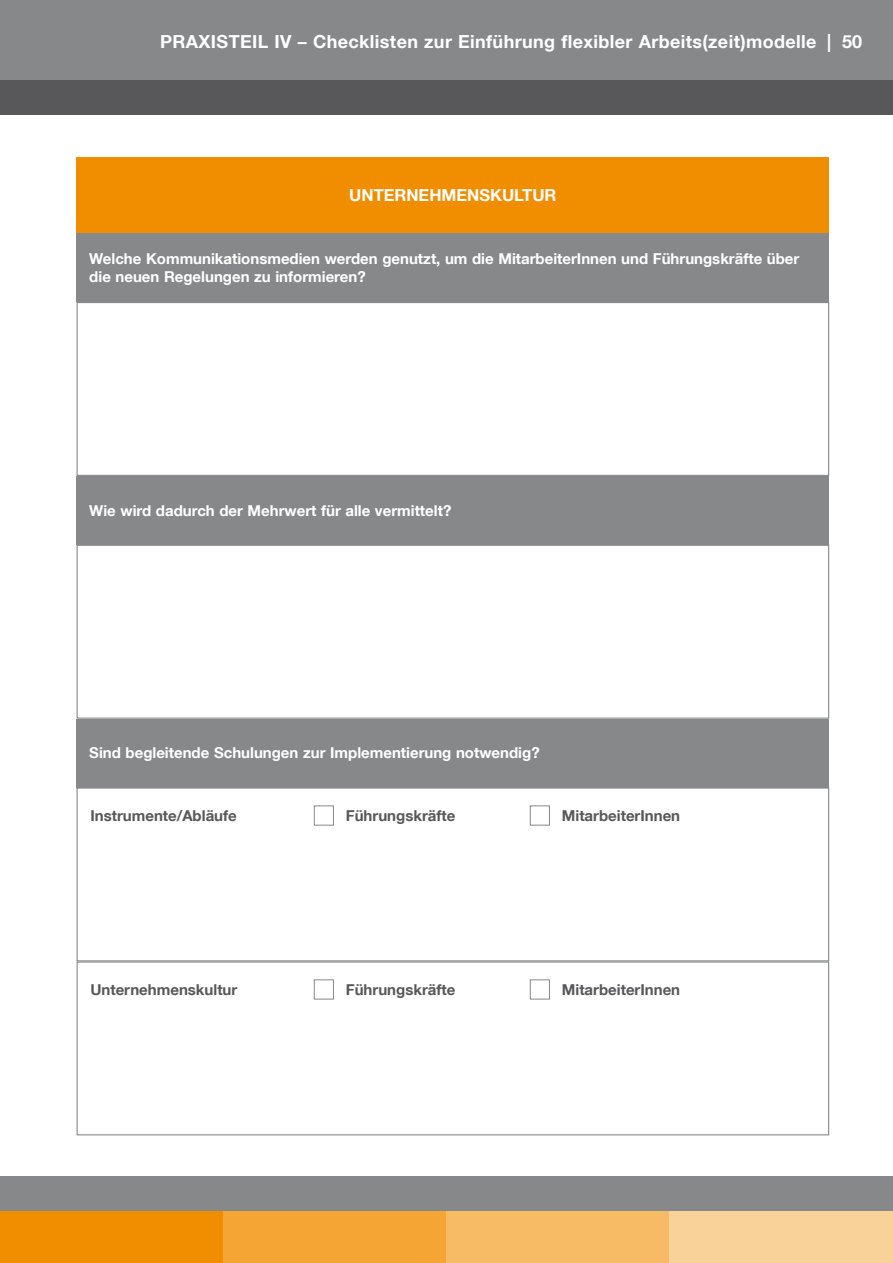
<style>
.page{position:relative;width:893px;height:1263px;background:#fff}
.page>*{position:absolute;margin:0;border:0;box-sizing:border-box;transform-origin:0 0}
.t1{font:700 18px "Helvetica Neue LT Com";letter-spacing:.02em;color:#fff}
.t2{font:700 16.5px "Helvetica Neue LT Com";color:#fff}
.t3{font:700 15px/18px "Helvetica Neue LT Com";color:#fff}
.t4{font:700 15px "Helvetica Neue LT Com";color:#58585a}
</style>
<div class="page">
<div style="left:77px;top:157px;width:752px;height:76px;background:#f18e00"></div>
<div style="left:77px;top:233px;width:752px;height:69px;background:#87888a"></div>
<div style="left:77px;top:476px;width:752px;height:69px;background:#87888a"></div>
<div style="left:77px;top:719px;width:752px;height:68px;background:#87888a"></div>
<div style="left:314px;top:805px;width:20px;height:20px;border:1px solid #87888a"></div>
<div style="left:530px;top:805px;width:20px;height:20px;border:1px solid #87888a"></div>
<div style="left:77px;top:787px;width:752px;height:174px;border:1px solid #87888a"></div>
<div style="left:314px;top:979px;width:20px;height:20px;border:1px solid #87888a"></div>
<div style="left:530px;top:979px;width:20px;height:20px;border:1px solid #87888a"></div>
<div style="left:77px;top:961px;width:752px;height:174px;border:1px solid #87888a"></div>
<div style="left:0;top:0;width:893px;height:82px;background:#87888a"></div>
<div style="left:0;top:81px;width:893px;height:34px;background:#58585a"></div>
<div style="left:77px;top:302px;width:752px;height:174px;border:1px solid #87888a"></div>
<div style="left:77px;top:545px;width:752px;height:174px;border:1px solid #87888a"></div>
<div style="left:0;top:1178px;width:223px;height:85px;background:#f18e00"></div>
<div style="left:223px;top:1178px;width:223px;height:85px;background:#f4a533"></div>
<div style="left:446px;top:1178px;width:224px;height:85px;background:#f7bb66"></div>
<div style="left:670px;top:1178px;width:223px;height:85px;background:#f9d299"></div>
<div style="left:0;top:1177px;width:893px;height:34px;background:#87888a"></div>
<p class="t1" style="left:160px;top:30px;width:704px">praXiSteil iV – Checklisten zur einführung flexibler arbeits(zeit)modelle | 50</p>
<p class="t2" style="left:349px;top:185px;width:209px">unternehmenSkultur</p>
<p class="t3" style="left:89px;top:249px;width:712px">welche kommunikationsmedien werden genutzt, um die mitarbeiterinnen und führungskräfte über die neuen regelungen zu informieren?</p>
<p class="t3" style="left:89px;top:501px;width:364px">wie wird dadurch der mehrwert für alle vermittelt?</p>
<p class="t3" style="left:89px;top:744px;width:452px">Sind begleitende Schulungen zur implementierung notwendig?</p>
<p class="t4" style="left:90px;top:806px;width:148px">instrumente/abläufe</p>
<p class="t4" style="left:346px;top:806px;width:111px">führungskräfte</p>
<p class="t4" style="left:562px;top:806px;width:120px">mitarbeiterinnen</p>
<p class="t4" style="left:90px;top:980px;width:148px">unternehmenskultur</p>
<p class="t4" style="left:346px;top:980px;width:111px">führungskräfte</p>
<p class="t4" style="left:562px;top:980px;width:120px">mitarbeiterinnen</p>
</div>
